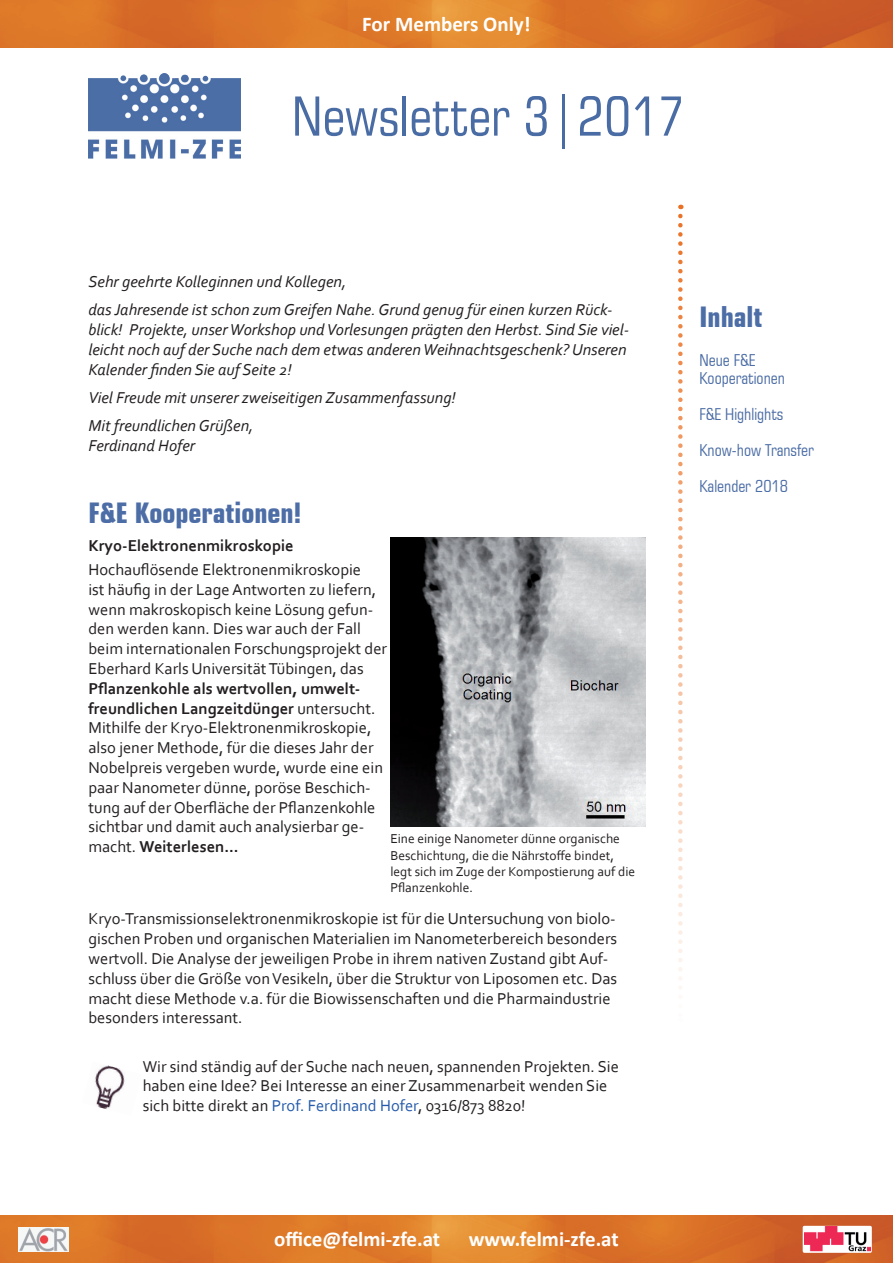
<style>
.page{position:relative;width:893px;height:1263px;background:#fff}
.page>*{position:absolute;margin:0;border:0;box-sizing:border-box;transform-origin:0 0}
.t1{font:condensed 54px "Square 721 BT";color:#4a6ca4}
.t2{font:700 condensed 28.5px "Square 721 BT";color:#4c6da6}
.t3{font:700 21px "Calibri";color:#fff}
.t4{font:16.5px/19.8px "Corbel";color:#231f20}
.t5{font:italic 16.5px/28.3px "Corbel";color:#231f20}
.t6{font:condensed 16.5px/36px "Square 721 BT";color:#4c6da6}
.t7{font:700 16.5px "Corbel";color:#231f20}
.t8{font:13.5px/16.2px "Corbel";color:#231f20}
.s1{font-weight:700}
.s2{color:#255baa}
</style>
<div class="page">
<img style="left:0;top:0;width:893px;height:47px">
<img style="left:0;top:1215px;width:893px;height:48px">
<svg style="left:678px;top:216px;width:5px;height:773px"></svg>
<img style="left:69px;top:1227px;width:3px;height:24px">
<svg style="left:807px;top:1230px;width:61px;height:19px"></svg>
<div style="left:803px;top:1226px;width:69px;height:27px;border:3px solid #fff"></div>
<img style="left:18px;top:1227px;width:51px;height:24px">
<img style="left:88px;top:73px;width:152px;height:86px">
<img style="left:390px;top:538px;width:256px;height:289px">
<img style="left:95px;top:1065px;width:30px;height:44px">
<p class="t3" style="left:362px;top:11px;width:170px">For Members Only!</p>
<h1 class="t1" style="left:292px;top:84px;width:395px">Newsletter 3|2017</h1>
<p class="t5" style="left:88px;top:267px;width:526px">Sehr geehrte Kolleginnen und Kollegen,<br>das Jahresende ist schon zum Greifen Nahe. Grund genug für einen kurzen Rück-</p>
<p class="t5" style="left:88px;top:319px;width:542px;line-height:19.8px">blick! Projekte, unser Workshop und Vorlesungen prägten den Herbst. Sind Sie viel&shy;leicht noch auf der Suche nach dem etwas anderen Weihnachtsgeschenk? Unseren<br>Kalender finden Sie auf Seite 2!</p>
<p class="t5" style="left:88px;top:383px;width:369px">Viel Freude mit unserer zweiseitigen Zusammenfassung!<br>Mit freundlichen Grüßen,</p>
<p class="t5" style="left:88px;top:431px;width:108px">Ferdinand Hofer</p>
<h2 class="t2" style="left:88px;top:495px;width:215px">F&amp;E Kooperationen!</h2>
<p class="t7" style="left:88px;top:535px;width:207px">Kryo-Elektronenmikroskopie</p>
<p class="t4" style="left:88px;top:559px;width:300px">Hochauflösende Elektronenmikroskopie<br>ist häufig in der Lage Antworten zu liefern, wenn makroskopisch keine Lösung gefun&shy;den werden kann. Dies war auch der Fall beim internationalen Forschungsprojekt der Eberhard Karls Universität Tübingen, das</p>
<p class="t4" style="left:88px;top:678px;width:296px"><span class="s1">Pflanzenkohle als wertvollen, umwelt&shy;freundlichen Langzeitdünger</span> untersucht.<br>Mithilfe der Kryo-Elektronenmikroskopie, also jener Methode, für die dieses Jahr der Nobelpreis vergeben wurde, wurde eine ein paar Nanometer dünne, poröse Beschich&shy;tung auf der Oberfläche der Pflanzenkohle sichtbar und damit auch analysierbar ge&shy;macht. <span class="s1">Weiterlesen...</span></p>
<p class="t8" style="left:390px;top:830px;width:246px">Eine einige Nanometer dünne organische Beschichtung, die die Nährstoffe bindet, legt sich im Zuge der Kompostierung auf die Pflanzenkohle.</p>
<p class="t4" style="left:88px;top:909px;width:530px">Kryo-Transmissionselektronenmikroskopie ist für die Untersuchung von biolo&shy;gischen Proben und organischen Materialien im Nanometerbereich besonders wertvoll. Die Analyse der jeweiligen Probe in ihrem nativen Zustand gibt Auf&shy;schluss über die Größe von Vesikeln, über die Struktur von Liposomen etc. Das macht diese Methode v.a. für die Biowissenschaften und die Pharmaindustrie besonders interessant.</p>
<p class="t4" style="left:143px;top:1056px;width:478px">Wir sind ständig auf der Suche nach neuen, spannenden Projekten. Sie haben eine Idee? Bei Interesse an einer Zusammenarbeit wenden Sie sich bitte direkt an <span class="s2">Prof. Ferdinand Hofer</span>, 0316/873 8820!</p>
<p class="t3" style="left:274px;top:1225px;width:167px">office@felmi-zfe.at</p>
<p class="t3" style="left:469px;top:1225px;width:152px">www.felmi-zfe.at</p>
<p class="t3" style="left:286px;top:1225px;width:19px">f</p>
<h2 class="t2" style="left:699px;top:299px;width:65px">Inhalt</h2>
<p class="t6" style="left:699px;top:351px;width:87px;line-height:18px">Neue F&amp;E<br>Kooperationen</p>
<p class="t6" style="left:699px;top:396px;width:116px">F&amp;E Highlights<br>Know-how Transfer<br>Kalender 2018</p>
</div>
